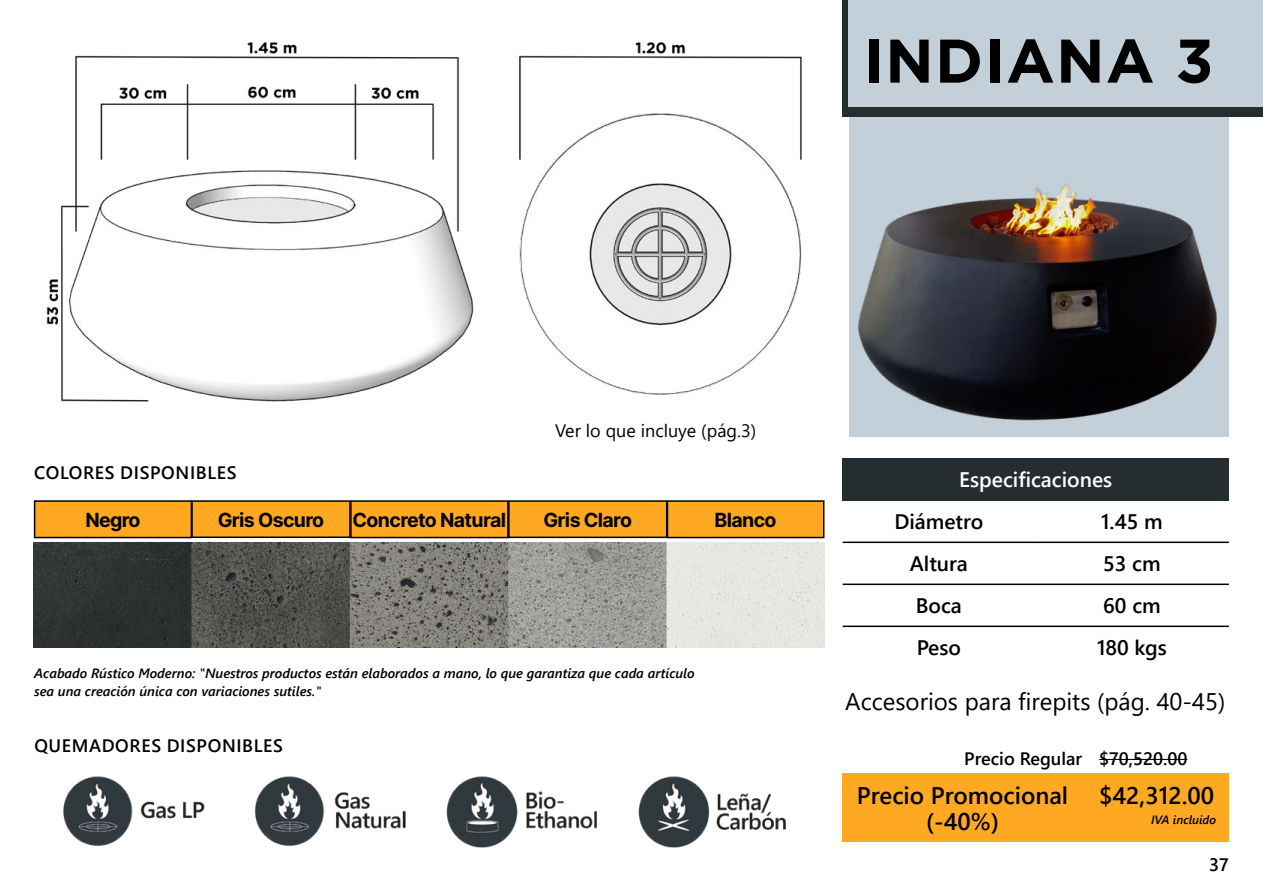
<style>
.page{position:relative;width:1263px;height:893px;background:#fff}
.page>*{position:absolute;margin:0;border:0;box-sizing:border-box;transform-origin:0 0}
.t1{font:700 61.5px "Gotham";letter-spacing:.02em;color:#000}
.t2{font:24px "Segoe UI";color:#000}
.t3{font:600 24px/25.5px "Segoe UI";color:#000;text-align:center}
.t4{font:600 21px "Segoe UI";color:#000}
.t5{font:600 21px "Segoe UI";color:#fff}
.t6{font:700 19.5px "Inter Tight";color:#000}
.t7{font:600 18px "Segoe UI";letter-spacing:.035em;color:#000}
.t8{font:18px "Segoe UI";color:#000}
.t9{font:600 18px "Segoe UI";color:#000}
.t10{font:italic 600 13.5px/18px "Segoe UI";color:#000}
.t11{font:italic 600 12px "Segoe UI";color:#000}
</style>
<div class="page">
<div style="left:843px;top:458px;width:386px;height:42px;background:#252d30"></div>
<hr style="left:843px;top:542px;width:192px;height:1px;background:#000">
<hr style="left:1035px;top:542px;width:194px;height:1px;background:#000">
<hr style="left:843px;top:584px;width:192px;height:1px;background:#000">
<hr style="left:1035px;top:584px;width:194px;height:1px;background:#000">
<hr style="left:843px;top:626px;width:192px;height:1px;background:#000">
<hr style="left:1035px;top:626px;width:194px;height:1px;background:#000">
<img style="left:46px;top:42px;width:756px;height:360px">
<img style="left:849px;top:116px;width:380px;height:321px">
<div style="left:843px;top:0;width:420px;height:116px;background:#252d30"></div>
<div style="left:848px;top:0;width:415px;height:106px;background:#c4d0d9"></div>
<img style="left:63px;top:776px;width:723px;height:72px">
<div style="left:35px;top:501px;width:156px;height:37px;background:#ffa922"></div>
<div style="left:34px;top:500px;width:158px;height:38px;border:2px solid #000"></div>
<div style="left:192px;top:501px;width:158px;height:36px;background:#ffa922"></div>
<div style="left:191px;top:500px;width:160px;height:38px;border:2px solid #000"></div>
<div style="left:351px;top:501px;width:157px;height:37px;background:#ffa922"></div>
<div style="left:350px;top:500px;width:159px;height:38px;border:2px solid #000"></div>
<div style="left:667px;top:501px;width:157px;height:37px;background:#ffa922"></div>
<div style="left:667px;top:500px;width:157px;height:38px;border:2px solid #000"></div>
<div style="left:509px;top:501px;width:158px;height:36px;background:#ffa922"></div>
<div style="left:508px;top:500px;width:159px;height:38px;border:2px solid #000"></div>
<img style="left:34px;top:542px;width:791px;height:105px">
<div style="left:843px;top:773px;width:386px;height:68px;background:#ffa922"></div>
<hr style="left:1099px;top:759px;width:88px;height:1px;background:#000">
<h1 class="t1" style="left:863px;top:25px;width:352px">INDIANA 3</h1>
<h3 class="t7" style="left:34px;top:456px;width:204px">COLORES DISPONIBLES</h3>
<h3 class="t8" style="left:555px;top:414px;width:202px">Ver lo que incluye (pág.3)</h3>
<h3 class="t6" style="left:86px;top:505px;width:56px">Negro</h3>
<h3 class="t6" style="left:218px;top:505px;width:107px">Gris Oscuro</h3>
<h3 class="t6" style="left:353px;top:505px;width:154px">Concreto Natural</h3>
<h3 class="t6" style="left:544px;top:505px;width:90px">Gris Claro</h3>
<h3 class="t6" style="left:715px;top:505px;width:63px">Blanco</h3>
<p class="t10" style="left:34px;top:662px;width:662px">Acabado Rústico Moderno: "Nuestros productos están elaborados a mano, lo que garantiza que cada artículo sea una creación única con variaciones sutiles."</p>
<h3 class="t7" style="left:34px;top:729px;width:250px">QUEMADORES DISPONIBLES</h3>
<h3 class="t5" style="left:959px;top:460px;width:154px">Especificaciones</h3>
<h3 class="t4" style="left:894px;top:502px;width:90px">Diámetro</h3>
<h3 class="t4" style="left:1101px;top:502px;width:63px">1.45 m</h3>
<h3 class="t4" style="left:910px;top:544px;width:60px">Altura</h3>
<h3 class="t4" style="left:1103px;top:544px;width:59px">53 cm</h3>
<h3 class="t4" style="left:916px;top:586px;width:48px">Boca</h3>
<h3 class="t4" style="left:1103px;top:586px;width:59px">60 cm</h3>
<h3 class="t4" style="left:917px;top:628px;width:46px">Peso</h3>
<h3 class="t4" style="left:1097px;top:628px;width:71px">180 kgs</h3>
<h2 class="t2" style="left:845px;top:679px;width:382px">Accesorios para firepits (pág. 40-45)</h2>
<h3 class="t9" style="left:964px;top:742px;width:119px">Precio Regular</h3>
<h2 class="t3" style="left:857px;top:781px;width:213px">Precio Promocional (-40%)</h2>
<h3 class="t7" style="left:1099px;top:742px;width:90px">$70,520.00</h3>
<h2 class="t3" style="left:1099px;top:781px;width:116px">$42,312.00</h2>
<p class="t11" style="left:1151px;top:808px;width:67px">IVA incluido</p>
<h3 class="t7" style="left:1209px;top:847px;width:21px">37</h3>
</div>
